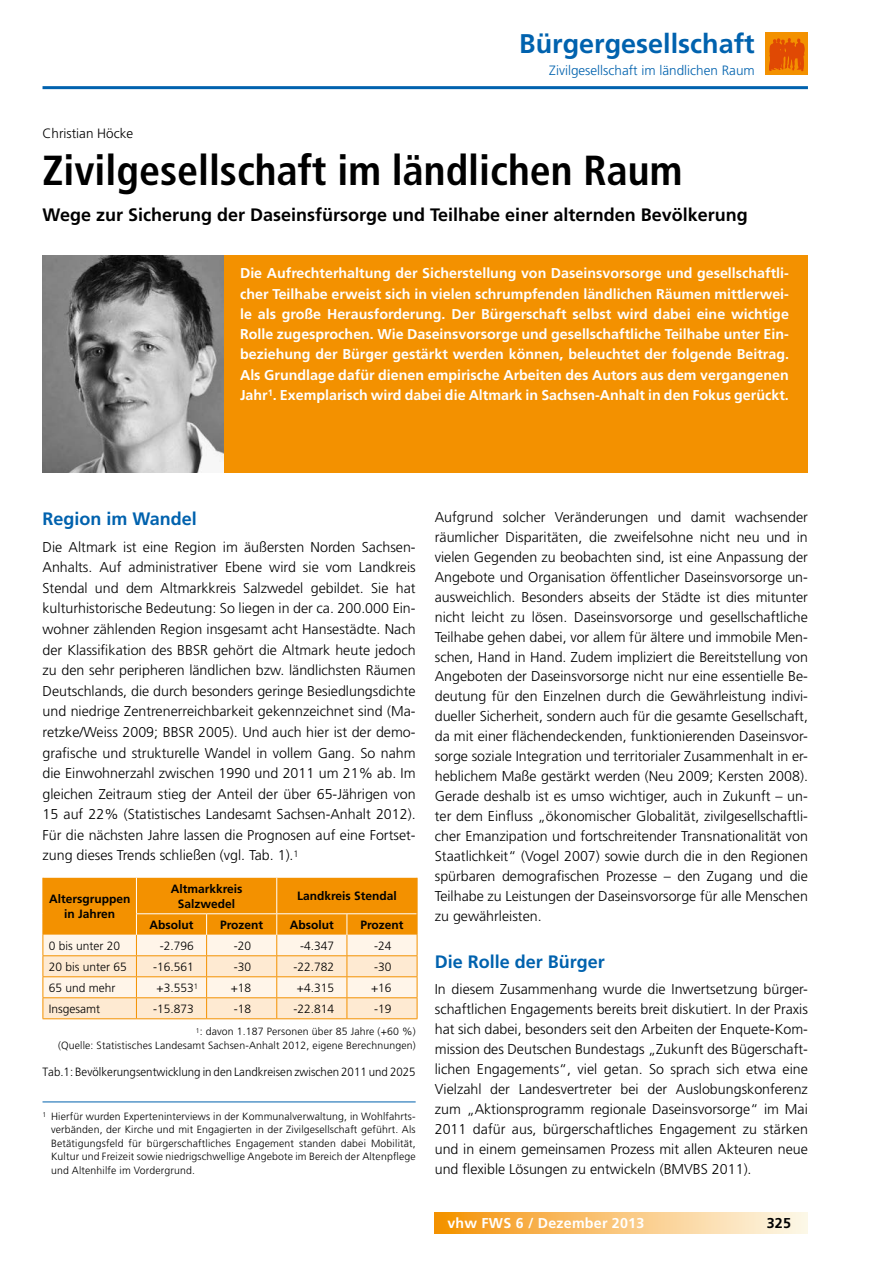
<style>
.page{position:relative;width:893px;height:1263px;background:#fff}
.page>*{position:absolute;margin:0;border:0;box-sizing:border-box;transform-origin:0 0}
.t1{font:700 condensed 42px "Frutiger LT";color:#000}
.t2{font:700 27px "Frutiger LT";color:#0062ae}
.t3{font:700 18px "Frutiger LT";color:#000}
.t4{font:700 18px "Frutiger LT";color:#0062ae}
.t5{font:300 14.25px/20px "Frutiger LT";color:#000;text-align:justify}
.t6{font:700 14.25px/20.2px "Frutiger LT";color:#fff;text-align:justify}
.t7{font:700 14.25px "Frutiger LT";color:#000}
.t8{font:300 13.5px "Frutiger LT";color:#0062ae}
.t9{font:300 13.5px "Frutiger CE";color:#000}
.t10{font:300 12px "Frutiger LT";color:#000}
.t11{font:700 12px/15px "Frutiger LT";color:#000;text-align:center}
.t12{font:300 12px "Frutiger CE";color:#000;scale:.96 1}
.t13{font:300 10.5px/13.5px "Frutiger LT";letter-spacing:.015em;color:#000;text-align:justify}
</style>
<div class="page">
<div style="left:435px;top:1212px;width:373px;height:21px;background:linear-gradient(to right,#f59308,#fefaef)"></div>
<hr style="left:43px;top:86px;width:765px;height:3px;background:#0062ae">
<div style="left:766px;top:32px;width:42px;height:43px;background:#f39100"></div>
<svg style="left:769px;top:38px;width:36px;height:33px"></svg>
<hr style="left:43px;top:1102px;width:373px;height:1px;background:#0062ae">
<div style="left:43px;top:256px;width:765px;height:217px;background:#f39100"></div>
<img style="left:43px;top:256px;width:180px;height:217px">
<svg style="left:43px;top:878px;width:375px;height:141px;background:#f9c77f"></svg>
<h2 class="t2" style="left:519px;top:28px;width:237px">Bürgergesellschaft</h2>
<p class="t8" style="left:549px;top:62px;width:207px">Zivilgesellschaft im ländlichen Raum</p>
<p class="t9" style="left:43px;top:126px;width:92px">Christian Höcke</p>
<h1 class="t1" style="left:43px;top:145px;width:641px">Zivilgesellschaft im ländlichen Raum</h1>
<p class="t3" style="left:43px;top:205px;width:707px">Wege zur Sicherung der Daseinsfürsorge und Teilhabe einer alternden Bevölkerung</p>
<p class="t6" style="left:240px;top:263px;width:550px">Die Aufrechterhaltung der Sicherstellung von Daseinsvorsorge und gesellschaftli&shy;cher Teilhabe erweist sich in vielen schrumpfenden ländlichen Räumen mittlerwei&shy;le als große Herausforderung. Der Bürgerschaft selbst wird dabei eine wichtige Rolle zugesprochen. Wie Daseinsvorsorge und gesellschaftliche Teilhabe unter Ein&shy;beziehung der Bürger gestärkt werden können, beleuchtet der folgende Beitrag.<br>Als Grundlage dafür dienen empirische Arbeiten des Autors aus dem vergangenen Jahr<sup>1</sup>. Exemplarisch wird dabei die Altmark in Sachsen-Anhalt in den Fokus gerückt.</p>
<p class="t4" style="left:43px;top:508px;width:156px">Region im Wandel</p>
<p class="t5" style="left:43px;top:537px;width:375px;line-height:20.5px">Die Altmark ist eine Region im äußersten Norden Sachsen-Anhalts. Auf administrativer Ebene wird sie vom Landkreis Stendal und dem Altmarkkreis Salzwedel gebildet. Sie hat kulturhistorische Bedeutung: So liegen in der ca. 200.000 Ein&shy;wohner zählenden Region insgesamt acht Hansestädte. Nach der Klassifikation des BBSR gehört die Altmark heute jedoch zu den sehr peripheren ländlichen bzw. ländlichsten Räumen Deutschlands, die durch besonders geringe Besiedlungsdichte und niedrige Zentrenerreichbarkeit gekennzeichnet sind (Ma&shy;retzke/Weiss 2009; BBSR 2005). Und auch hier ist der demo&shy;grafische und strukturelle Wandel in vollem Gang. So nahm die Einwohnerzahl zwischen 1990 und 2011 um 21% ab. Im gleichen Zeitraum stieg der Anteil der über 65-Jährigen von 15 auf 22% (Statistisches Landesamt Sachsen-Anhalt 2012).<br>Für die nächsten Jahre lassen die Prognosen auf eine Fortset&shy;zung dieses Trends schließen (vgl. Tab. 1).<sup>1</sup></p>
<p class="t11" style="left:49px;top:892px;width:83px">Altersgruppen in Jahren</p>
<p class="t11" style="left:171px;top:881px;width:73px">Altmarkkreis<br>Salzwedel</p>
<p class="t11" style="left:297px;top:889px;width:101px">Landkreis Stendal</p>
<p class="t11" style="left:150px;top:917px;width:45px">Absolut</p>
<p class="t11" style="left:220px;top:917px;width:45px">Prozent</p>
<p class="t11" style="left:290px;top:917px;width:45px">Absolut</p>
<p class="t11" style="left:360px;top:917px;width:45px">Prozent</p>
<p class="t10" style="left:49px;top:939px;width:73px">0 bis unter 20</p>
<p class="t10" style="left:160px;top:939px;width:36px">-2.796</p>
<p class="t10" style="left:234px;top:939px;width:19px">-20</p>
<p class="t10" style="left:300px;top:939px;width:36px">-4.347</p>
<p class="t10" style="left:374px;top:939px;width:19px">-24</p>
<p class="t10" style="left:49px;top:960px;width:80px">20 bis unter 65</p>
<p class="t10" style="left:153px;top:960px;width:42px">-16.561</p>
<p class="t10" style="left:234px;top:960px;width:19px">-30</p>
<p class="t10" style="left:293px;top:960px;width:42px">-22.782</p>
<p class="t10" style="left:374px;top:960px;width:19px">-30</p>
<p class="t10" style="left:49px;top:981px;width:68px">65 und mehr</p>
<p class="t10" style="left:157px;top:981px;width:43px">+3.553<sup>1</sup></p>
<p class="t10" style="left:231px;top:981px;width:22px">+18</p>
<p class="t10" style="left:297px;top:981px;width:39px">+4.315</p>
<p class="t10" style="left:371px;top:981px;width:22px">+16</p>
<p class="t10" style="left:49px;top:1002px;width:53px">Insgesamt</p>
<p class="t10" style="left:153px;top:1002px;width:42px">-15.873</p>
<p class="t10" style="left:234px;top:1002px;width:19px">-18</p>
<p class="t10" style="left:293px;top:1002px;width:42px">-22.814</p>
<p class="t10" style="left:374px;top:1002px;width:19px">-19</p>
<p class="t13" style="left:58px;top:1025px;width:359px;text-align:right"><sup>1</sup>: davon 1.187 Personen über 85 Jahre (+60 %)<br>(Quelle: Statistisches Landesamt Sachsen-Anhalt 2012, eigene Berechnungen)</p>
<p class="t12" style="left:43px;top:1065px;width:390px">Tab.1: Bevölkerungsentwicklung in den Landkreisen zwischen 2011 und 2025</p>
<p class="t13" style="left:51px;top:1109px;width:366px;text-indent:-9px"><sup>1</sup> Hierfür wurden Experteninterviews in der Kommunalverwaltung, in Wohlfahrts&shy;verbänden, der Kirche und mit Engagierten in der Zivilgesellschaft geführt. Als Betätigungsfeld für bürgerschaftliches Engagement standen dabei Mobilität, Kultur und Freizeit sowie niedrigschwellige Angebote im Bereich der Altenpflege und Altenhilfe im Vordergrund.</p>
<p class="t5" style="left:435px;top:507px;width:375px">Aufgrund solcher Veränderungen und damit wachsender räumlicher Disparitäten, die zweifelsohne nicht neu und in vielen Gegenden zu beobachten sind, ist eine Anpassung der Angebote und Organisation öffentlicher Daseinsvorsorge un&shy;ausweichlich. Besonders abseits der Städte ist dies mitunter nicht leicht zu lösen. Daseinsvorsorge und gesellschaftliche Teilhabe gehen dabei, vor allem für ältere und immobile Men&shy;schen, Hand in Hand. Zudem impliziert die Bereitstellung von Angeboten der Daseinsvorsorge nicht nur eine essentielle Be&shy;deutung für den Einzelnen durch die Gewährleistung indivi&shy;dueller Sicherheit, sondern auch für die gesamte Gesellschaft, da mit einer flächendeckenden, funktionierenden Daseinsvor&shy;sorge soziale Integration und territorialer Zusammenhalt in er&shy;heblichem Maße gestärkt werden (Neu 2009; Kersten 2008).<br>Gerade deshalb ist es umso wichtiger, auch in Zukunft – un&shy;ter dem Einfluss „ökonomischer Globalität, zivilgesellschaftli&shy;cher Emanzipation und fortschreitender Transnationalität von Staatlichkeit“ (Vogel 2007) sowie durch die in den Regionen spürbaren demografischen Prozesse – den Zugang und die Teilhabe zu Leistungen der Daseinsvorsorge für alle Menschen zu gewährleisten.</p>
<p class="t4" style="left:435px;top:951px;width:172px">Die Rolle der Bürger</p>
<p class="t5" style="left:435px;top:979px;width:375px">In diesem Zusammenhang wurde die Inwertsetzung bürger&shy;schaftlichen Engagements bereits breit diskutiert. In der Praxis hat sich dabei, besonders seit den Arbeiten der Enquete-Kom&shy;mission des Deutschen Bundestags „Zukunft des Bügerschaft&shy;lichen Engagements“, viel getan. So sprach sich etwa eine Vielzahl der Landesvertreter bei der Auslobungskonferenz zum „Aktionsprogramm regionale Daseinsvorsorge“ im Mai 2011 dafür aus, bürgerschaftliches Engagement zu stärken und in einem gemeinsamen Prozess mit allen Akteuren neue und flexible Lösungen zu entwickeln (BMVBS 2011).</p>
<p class="t6" style="left:447px;top:1213px;width:198px">vhw FWS 6 / Dezember 2013</p>
<p class="t7" style="left:767px;top:1214px;width:26px">325</p>
</div>
